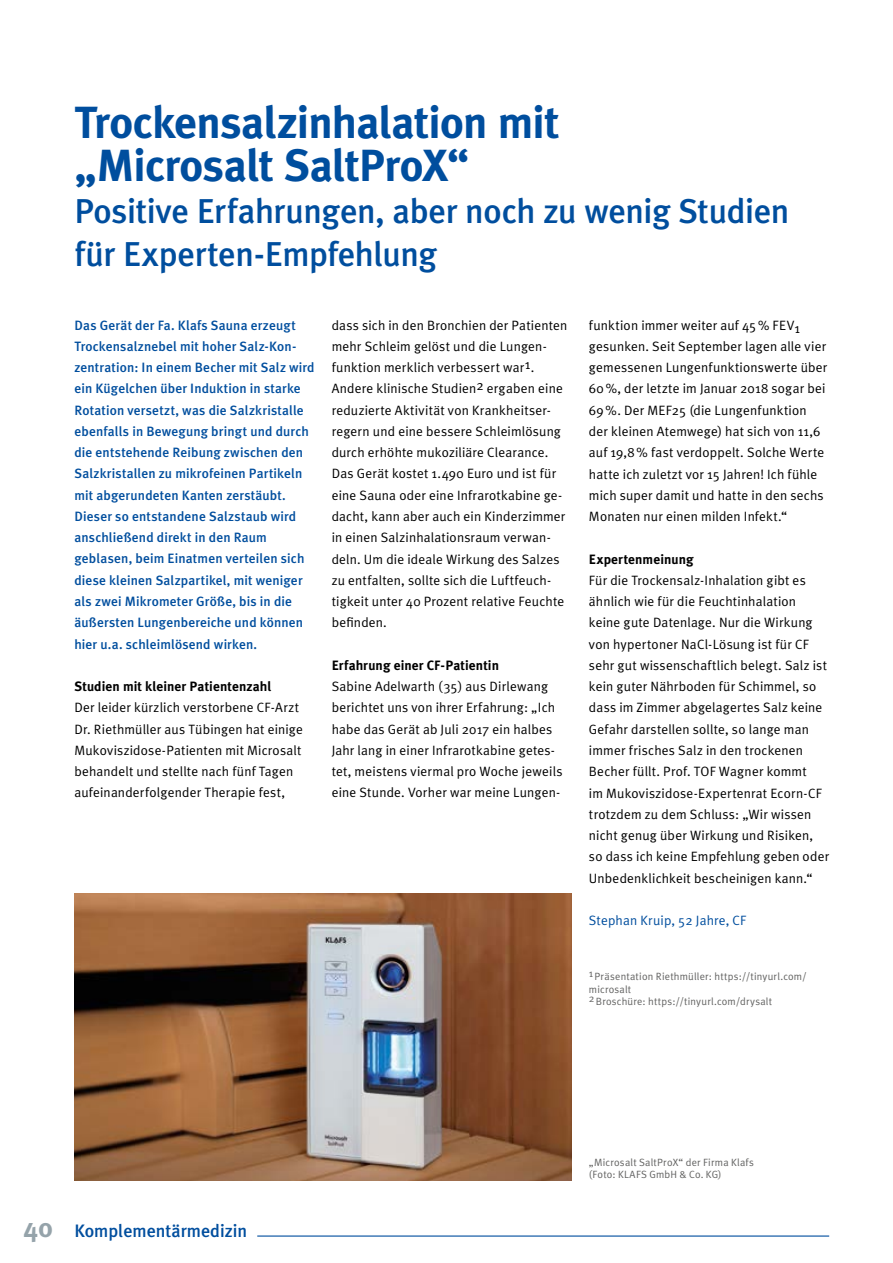
<style>
.page{position:relative;width:893px;height:1263px;background:#fff}
.page>*{position:absolute;margin:0;border:0;box-sizing:border-box;transform-origin:0 0}
.t1{font:700 45px/42.5px "Meta Plus";letter-spacing:-.015em;color:#004e9e}
.t2{font:500 34.5px/42.5px "Meta Plus";letter-spacing:-.01em;color:#004e9e}
.t3{font:500 18px "Meta Plus";color:#004e9e}
.t4{font:13.5px/21.3px "Meta Plus Normal";letter-spacing:.015em;color:#000}
.t5{font:500 13.5px/21.3px "Meta Plus";letter-spacing:.01em;color:#004e9e}
.t6{font:700 13.5px "Meta Plus";letter-spacing:.01em;color:#000}
.t7{font:13.5px "Meta Plus Normal";letter-spacing:.01em;color:#004e9e}
.t8{font:10.5px/12.6px "Meta Plus Normal";letter-spacing:.02em;color:#636362}
.s1{font-weight:700;font-size:27px;color:#95a3aa}
</style>
<div class="page">
<hr style="left:257px;top:1235px;width:572px;height:1px;background:#004e9e">
<img style="left:74px;top:893px;width:498px;height:287px">
<h1 class="t1" style="left:74px;top:101px;width:486px">Trockensalzinhalation mit „Microsalt SaltProX“</h1>
<h2 class="t2" style="left:74px;top:190px;width:716px">Positive Erfahrungen, aber noch zu wenig Studien für Experten-Empfehlung</h2>
<p class="t5" style="left:74px;top:314px;width:242px">Das Gerät der Fa. Klafs Sauna erzeugt Trockensalznebel mit hoher Salz-Kon&shy;zentration: In einem Becher mit Salz wird ein Kügelchen über Induktion in starke Rotation versetzt, was die Salzkristalle ebenfalls in Bewegung bringt und durch die entstehende Reibung zwischen den Salzkristallen zu mikrofeinen Partikeln mit abgerundeten Kanten zerstäubt.<br>Dieser so entstandene Salzstaub wird anschließend direkt in den Raum geblasen, beim Einatmen verteilen sich diese kleinen Salzpartikel, mit weniger als zwei Mikrometer Größe, bis in die äußersten Lungenbereiche und können hier u.a. schleimlösend wirken.</p>
<p class="t6" style="left:74px;top:679px;width:199px">Studien mit kleiner Patientenzahl</p>
<p class="t4" style="left:74px;top:697px;width:230px">Der leider kürzlich verstorbene CF-Arzt Dr. Riethmüller aus Tübingen hat einige Mukoviszidose-Patienten mit Microsalt behandelt und stellte nach fünf Tagen aufeinanderfolgender Therapie fest,</p>
<p class="t4" style="left:332px;top:314px;width:237px">dass sich in den Bronchien der Patienten mehr Schleim gelöst und die Lungen&shy;funktion merklich verbessert war1.<br>Andere klinische Studien2 ergaben eine reduzierte Aktivität von Krankheitser&shy;regern und eine bessere Schleimlösung durch erhöhte mukoziliäre Clearance.<br>Das Gerät kostet 1.490 Euro und ist für eine Sauna oder eine Infrarotkabine ge&shy;dacht, kann aber auch ein Kinderzimmer in einen Salzinhalationsraum verwan&shy;deln. Um die ideale Wirkung des Salzes zu entfalten, sollte sich die Luftfeuch&shy;tigkeit unter 40 Prozent relative Feuchte befinden.</p>
<p class="t6" style="left:332px;top:657px;width:169px">Erfahrung einer CF-Patientin</p>
<p class="t4" style="left:332px;top:676px;width:232px">Sabine Adelwarth (35) aus Dirlewang berichtet uns von ihrer Erfahrung: „Ich habe das Gerät ab Juli 2017 ein halbes Jahr lang in einer Infrarotkabine getes&shy;tet, meistens viermal pro Woche jeweils eine Stunde. Vorher war meine Lungen-</p>
<p class="t4" style="left:589px;top:314px;width:240px">funktion immer weiter auf 45% FEV1 gesunken. Seit September lagen alle vier gemessenen Lungenfunktionswerte über 60%, der letzte im Januar 2018 sogar bei 69%. Der MEF25 (die Lungenfunktion der kleinen Atemwege) hat sich von 11,6 auf 19,8% fast verdoppelt. Solche Werte hatte ich zuletzt vor 15 Jahren! Ich fühle mich super damit und hatte in den sechs Monaten nur einen milden Infekt.“</p>
<p class="t6" style="left:589px;top:551px;width:106px">Expertenmeinung</p>
<p class="t4" style="left:589px;top:569px;width:242px">Für die Trockensalz-Inhalation gibt es ähnlich wie für die Feuchtinhalation keine gute Datenlage. Nur die Wirkung von hypertoner NaCl-Lösung ist für CF sehr gut wissenschaftlich belegt. Salz ist kein guter Nährboden für Schimmel, so dass im Zimmer abgelagertes Salz keine Gefahr darstellen sollte, so lange man immer frisches Salz in den trockenen Becher füllt. Prof. TOF Wagner kommt<br>im Mukoviszidose-Expertenrat Ecorn-CF trotzdem zu dem Schluss: „Wir wissen nicht genug über Wirkung und Risiken, so dass ich keine Empfehlung geben oder Unbedenklichkeit bescheinigen kann.“</p>
<p class="t7" style="left:589px;top:912px;width:161px">Stephan Kruip, 52 Jahre, CF   </p>
<p class="t8" style="left:589px;top:970px;width:219px">1Präsentation Riethmüller: https://tinyurl.com/ microsalt<br>2Broschüre: https://tinyurl.com/drysalt</p>
<h3 class="t3" style="left:23px;top:1220px;width:225px"><span class="s1">40</span> Komplementärmedizin</h3>
<p class="t8" style="left:589px;top:1155px;width:166px">„Microsalt SaltProX“ der Firma Klafs (Foto: KLAFS GmbH &amp; Co. KG)</p>
</div>
